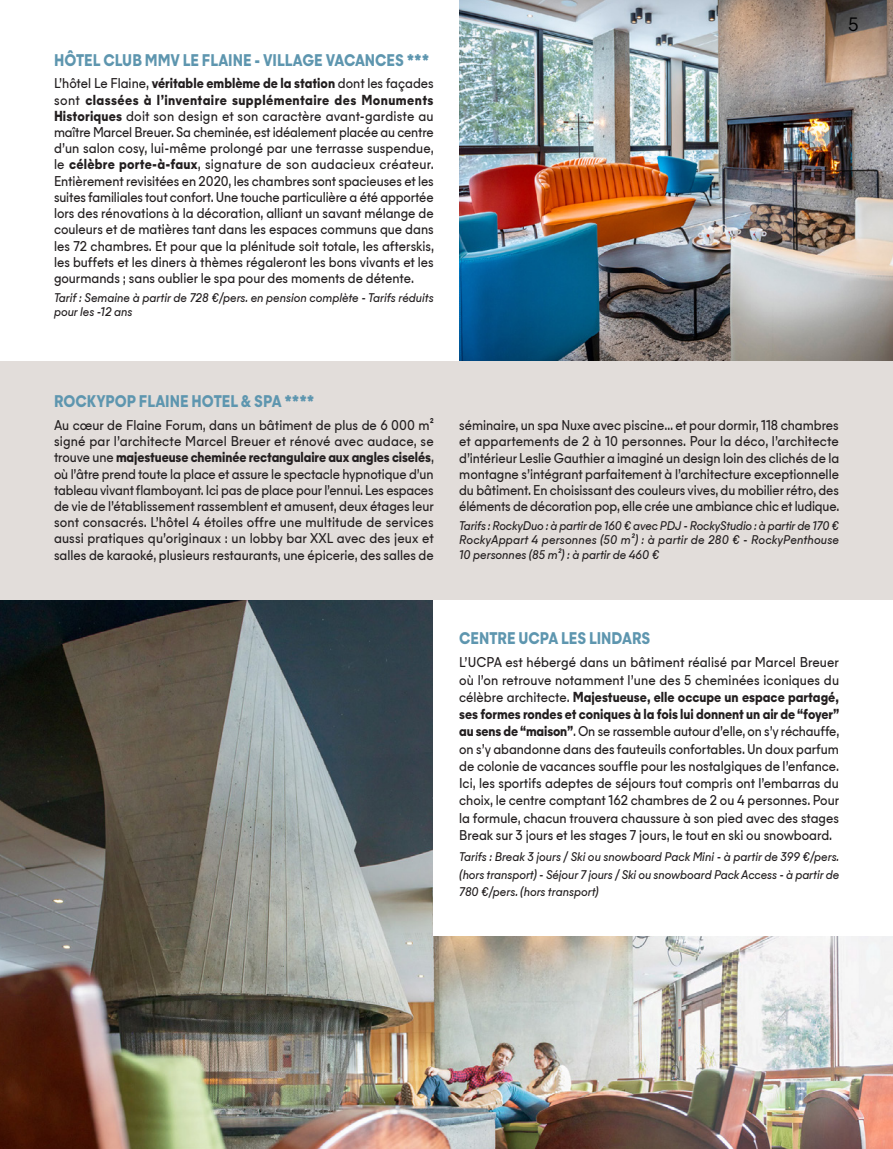
<style>
.page{position:relative;width:893px;height:1149px;background:#fff}
.page>*{position:absolute;margin:0;border:0;box-sizing:border-box;transform-origin:0 0}
.t1{font:300 18px "Majorant";color:#000001}
.sous_titre_bleu{font:700 15.75px "Majorant";color:#5e96af;scale:.9 1}
.body_justif_encart{font:13.5px/16.2px "Majorant";color:#231f20;text-align:justify;scale:.9 1}
.body_justif_encart-2{font:13.5px/17.2px "Majorant";color:#231f20;text-align:justify;scale:.91 1}
.tarif{font:italic 12px/17.2px "Majorant";color:#231f20;text-align:justify;scale:.9 1}
.tarif-2{font:italic 12px/14.4px "Majorant";color:#231f20;text-align:justify;scale:.89 1}
.s1{font-weight:700}
</style>
<div class="page">
<img style="left:459px;top:0;width:434px;height:361px">
<img style="left:0;top:600px;width:893px;height:548px">
<div style="left:434px;top:574px;width:459px;height:361px;background:#fff"></div>
<div style="left:0;top:361px;width:893px;height:239px;background:#e2ddda"></div>
<p class="sous_titre_bleu" style="left:54px;top:50px;width:418px">HÔTEL CLUB MMV LE FLAINE - VILLAGE VACANCES ***</p>
<p class="body_justif_encart" style="left:54px;top:75px;width:424px">L’hôtel Le Flaine, <span class="s1">véritable emblème de la station</span> dont les façades sont <span class="s1">classées à l’inventaire supplémentaire des Monuments Historiques</span> doit son design et son caractère avant-gardiste au maître Marcel Breuer. Sa cheminée, est idéalement placée au centre d’un salon cosy, lui-même prolongé par une terrasse suspendue, le <span class="s1">célèbre porte-à-faux</span>, signature de son audacieux créateur.<br>Entièrement revisitées en 2020, les chambres sont spacieuses et les suites familiales tout confort. Une touche particulière a été apportée lors des rénovations à la décoration, alliant un savant mélange de couleurs et de matières tant dans les espaces communs que dans les 72 chambres. Et pour que la plénitude soit totale, les afterskis, les buffets et les diners à thèmes régaleront les bons vivants et les gourmands ; sans oublier le spa pour des moments de détente.</p>
<p class="tarif" style="left:54px;top:290px;width:423px;line-height:14.4px">Tarif : Semaine à partir de 728 €/pers. en pension complète - Tarifs réduits pour les -12 ans</p>
<h1 class="t1" style="left:848px;top:13px;width:12px">5</h1>
<p class="sous_titre_bleu" style="left:54px;top:391px;width:291px">ROCKYPOP FLAINE HOTEL &amp; SPA ****</p>
<p class="body_justif_encart" style="left:54px;top:417px;width:424px">Au cœur de Flaine Forum, dans un bâtiment de plus de 6 000 m² signé par l’architecte Marcel Breuer et rénové avec audace, se trouve une <span class="s1">majestueuse cheminée rectangulaire aux angles ciselés</span>, où l’âtre prend toute la place et assure le spectacle hypnotique d’un tableau vivant flamboyant. Ici pas de place pour l’ennui. Les espaces de vie de l’établissement rassemblent et amusent, deux étages leur sont consacrés. L’hôtel 4 étoiles offre une multitude de services aussi pratiques qu’originaux : un lobby bar XXL avec des jeux et salles de karaoké, plusieurs restaurants, une épicerie, des salles de</p>
<p class="body_justif_encart" style="left:459px;top:417px;width:424px">séminaire, un spa Nuxe avec piscine… et pour dormir, 118 chambres et appartements de 2 à 10 personnes. Pour la déco, l’architecte d’intérieur Leslie Gauthier a imaginé un design loin des clichés de la montagne s’intégrant parfaitement à l’architecture exceptionnelle du bâtiment. En choisissant des couleurs vives, du mobilier rétro, des éléments de décoration pop, elle crée une ambiance chic et ludique.</p>
<p class="tarif-2" style="left:459px;top:518px;width:428px">Tarifs : RockyDuo : à partir de 160 € avec PDJ - RockyStudio : à partir de 170 € RockyAppart 4 personnes (50 m²) : à partir de 280 € - RockyPenthouse 10 personnes (85 m²) : à partir de 460 €</p>
<p class="sous_titre_bleu" style="left:459px;top:627px;width:214px">CENTRE UCPA LES LINDARS</p>
<p class="body_justif_encart-2" style="left:459px;top:653px;width:419px">L’UCPA est hébergé dans un bâtiment réalisé par Marcel Breuer où l’on retrouve notamment l’une des 5 cheminées iconiques du célèbre architecte. <span class="s1">Majestueuse, elle occupe un espace partagé, ses formes rondes et coniques à la fois lui donnent un air de “foyer” au sens de “maison”</span>. On se rassemble autour d’elle, on s’y réchauffe, on s’y abandonne dans des fauteuils confortables. Un doux parfum de colonie de vacances souffle pour les nostalgiques de l’enfance.<br>Ici, les sportifs adeptes de séjours tout compris ont l’embarras du choix, le centre comptant 162 chambres de 2 ou 4 personnes. Pour la formule, chacun trouvera chaussure à son pied avec des stages Break sur 3 jours et les stages 7 jours, le tout en ski ou snowboard.</p>
<p class="tarif" style="left:459px;top:848px;width:424px">Tarifs : Break 3 jours / Ski ou snowboard Pack Mini - à partir de 399 €/pers. (hors transport) - Séjour 7 jours / Ski ou snowboard Pack Access - à partir de 780 €/pers. (hors transport)</p>
</div>
